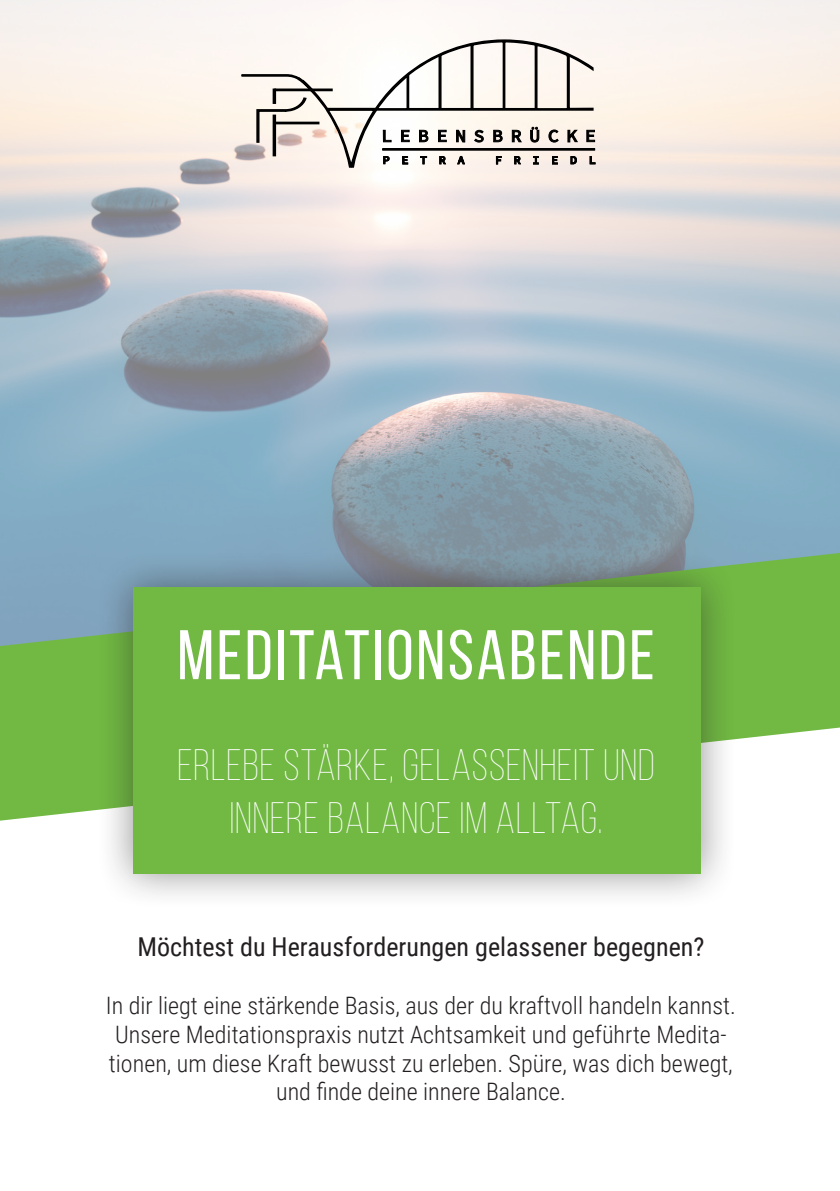
<style>
.page{position:relative;width:840px;height:1191px;background:#fff}
.page>*{position:absolute;margin:0;border:0;box-sizing:border-box;transform-origin:0 0}
.t1{font:70px "Bebas Neue";letter-spacing:.04em;color:#fff}
.t2{font:300 44px/52.8px "Bebas Neue";letter-spacing:.02em;color:#fff;text-align:center}
.t3{font:26px "Roboto Condensed";color:#231f20}
.t4{font:300 24px/28.8px "Roboto Condensed";color:#231f20;text-align:center}
</style>
<div class="page">
<img style="left:0;top:0;width:839px;height:553px">
<svg style="left:0;top:553px;width:839px;height:174px;background:#75b363"></svg>
<svg style="left:0;top:727px;width:839px;height:94px"></svg>
<div style="left:96px;top:550px;width:642px;height:360px;background:#231f20;opacity:.5"></div>
<div style="left:133px;top:587px;width:567px;height:286px;background:#71b943"></div>
<svg style="left:241px;top:39px;width:354px;height:129px"></svg>
<p class="t1" style="left:177px;top:617px;width:478px">MEDITATIONSABENDE</p>
<p class="t2" style="left:177px;top:738px;width:478px">ERLEBE STÄRKE, GELASSENHEIT UND<br>INNERE BALANCE IM ALLTAG.</p>
<p class="t3" style="left:137px;top:929px;width:568px">Möchtest du Herausforderungen gelassener begegnen?</p>
<p class="t4" style="left:106px;top:990px;width:631px">In dir liegt eine stärkende Basis, aus der du kraftvoll handeln kannst.<br>Unsere Meditationspraxis nutzt Achtsamkeit und geführte Medita&shy;tionen, um diese Kraft bewusst zu erleben. Spüre, was dich bewegt, und finde deine innere Balance.</p>
</div>
